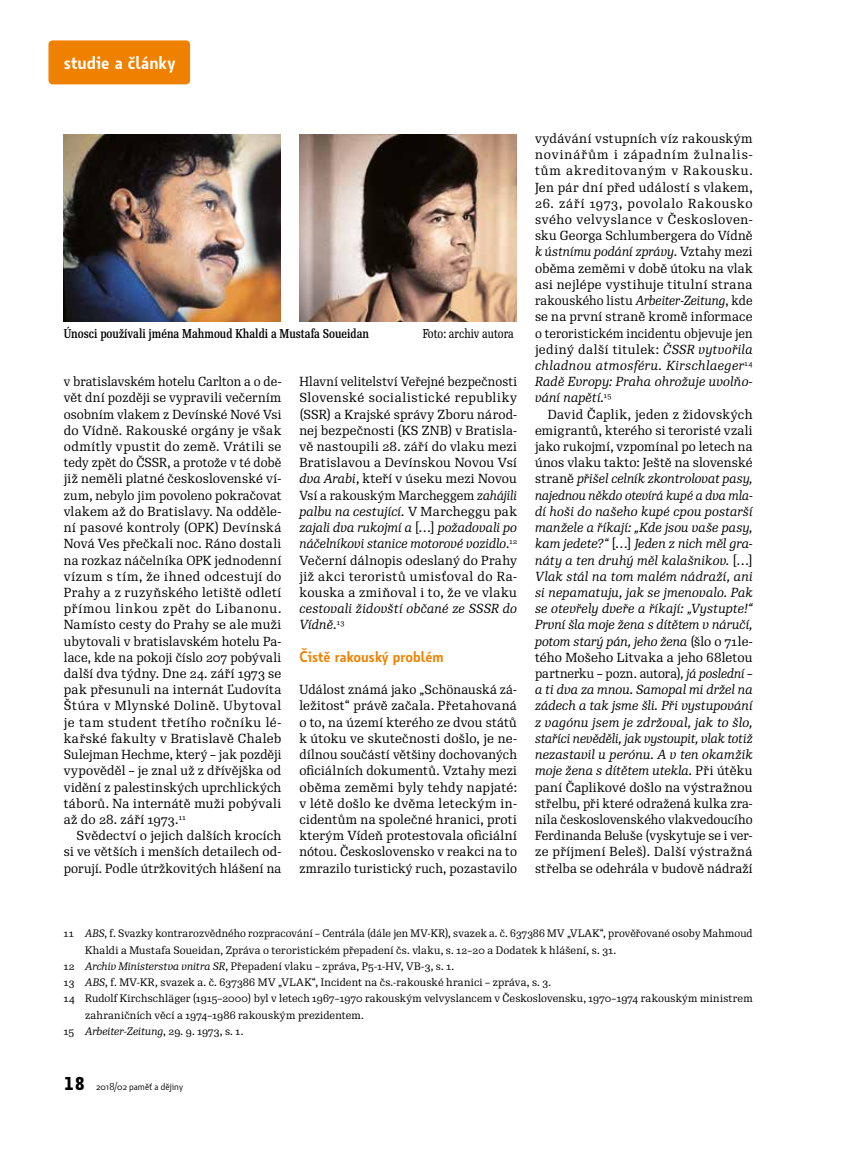
<style>
.page{position:relative;width:859px;height:1149px;background:#fff}
.page>*{position:absolute;margin:0;border:0;box-sizing:border-box;transform-origin:0 0}
.t1{font:600 18px "Botanika Std";letter-spacing:.005em;color:#fff}
.t2{font:600 15px "Botanika Std";color:#f08100}
.t3{font:12.75px/16.2px "Re Public Std";letter-spacing:.025em;color:#000;text-align:justify}
.t4{font:italic 12.75px/16.2px "Re Public Std";letter-spacing:.01em;color:#000}
.t5{font:12.75px/16.2px "Re Public Std";letter-spacing:.025em;color:#000;text-align:justify;scale:.96 1}
.t6{font:12.75px/16.2px "Re Public Std";letter-spacing:.025em;color:#000;text-align:justify;scale:.95 1}
.t7{font:500 12.45px "Re Public Std Cond";color:#000}
.t8{font:12.45px "Re Public Std Cond";color:#000}
.t9{font:10.5px "Re Public Std";letter-spacing:.015em;color:#000}
.t10{font:9.75px "Botanika Std";color:#000}
.s1{font-style:italic}
.s2{font-style:normal}
.s3{font-family:"Botanika Mono";font-weight:700;font-size:18px}
</style>
<div class="page">
<div style="left:48px;top:40px;width:142px;height:44px;background:#f08100;border-radius:4px"></div>
<img style="left:64px;top:135px;width:217px;height:186px">
<img style="left:300px;top:135px;width:217px;height:186px">
<h1 class="t1" style="left:64px;top:50px;width:113px">studie a články</h1>
<p class="t7" style="left:64px;top:325px;width:307px">Únosci používali jména Mahmoud Khaldi a Mustafa Soueidan</p>
<p class="t8" style="left:423px;top:325px;width:93px">Foto: archiv autora</p>
<p class="t5" style="left:64px;top:373px;width:228px">v bratislavském hotelu Carlton a o de&shy;vět dní později se vypravili večerním osobním vlakem z Devínské Nové Vsi do Vídně. Rakouské orgány je však odmítly vpustit do země. Vrátili se tedy zpět do ČSSR, a protože v té době již neměli platné československé ví&shy;zum, nebylo jim povoleno pokračovat vlakem až do Bratislavy. Na odděle&shy;ní pasové kontroly (OPK) Devínská Nová Ves přečkali noc. Ráno dostali na rozkaz náčelníka OPK jednodenní vízum s tím, že ihned odcestují do Prahy a z ruzyňského letiště odletí přímou linkou zpět do Libanonu.<br>Namísto cesty do Prahy se ale muži ubytovali v bratislavském hotelu Pa&shy;lace, kde na pokoji číslo 207 pobývali další dva týdny. Dne 24. září 1973 se pak přesunuli na internát Ľudovíta Štúra v Mlynské Dolině. Ubytoval je tam student třetího ročníku lé&shy;kařské fakulty v Bratislavě Chaleb Sulejman Hechme, který – jak později vypověděl – je znal už z dřívějška od vidění z palestinských uprchlických táborů. Na internátě muži pobývali až do 28. září 1973.<sup>11</sup></p>
<p class="t3" style="left:64px;top:827px;width:219px;text-indent:13px">Svědectví o jejich dalších krocích si ve větších i menších detailech od&shy;porují. Podle útržkovitých hlášení na</p>
<p class="t6" style="left:299px;top:373px;width:231px">Hlavní velitelství Veřejné bezpečnosti Slovenské socialistické republiky (SSR) a Krajské správy Zboru národ&shy;nej bezpečnosti (KS ZNB) v Bratisla&shy;vě nastoupili 28. září do vlaku mezi Bratislavou a Devínskou Novou Vsí <span class="s1">dva Arabi</span>, kteří v úseku mezi Novou Vsí a rakouským Marcheggem <span class="s1">zahájili palbu na cestující.</span> V Marcheggu pak <span class="s1">zajali dva rukojmí a</span> […] <span class="s1">požadovali po náčelníkovi stanice motorové vozidlo</span>.<sup>12<br></sup>Večerní dálnopis odeslaný do Prahy již akci teroristů umisťoval do Ra&shy;kouska a zmiňoval i to, že ve vlaku</p>
<p class="t4" style="left:299px;top:600px;width:219px">cestovali židovští občané ze SSSR do<br>Vídně<span class="s2">.</span><sup>13</sup></p>
<p class="t2" style="left:299px;top:646px;width:146px">Čistě rakouský problém</p>
<p class="t3" style="left:299px;top:681px;width:219px">Událost známá jako „Schönauská zá&shy;ležitost“ právě začala. Přetahovaná o to, na území kterého ze dvou států k útoku ve skutečnosti došlo, je ne&shy;dílnou součástí většiny dochovaných oficiálních dokumentů. Vztahy mezi oběma zeměmi byly tehdy napjaté: v létě došlo ke dvěma leteckým in&shy;cidentům na společné hranici, proti kterým Vídeň protestovala oficiální nótou. Československo v reakci na to zmrazilo turistický ruch, pozastavilo</p>
<p class="t3" style="left:535px;top:130px;width:219px">vydávání vstupních víz rakouským novinářům i západním žulnalis&shy;tům akreditovaným v Rakousku.<br>Jen pár dní před událostí s vlakem,</p>
<p class="t3" style="left:535px;top:195px;width:219px">26. září 1973, povolalo Rakousko svého velvyslance v Českosloven&shy;sku Georga Schlumbergera do Vídně <span class="s1">k ústnímu podání zprávy</span>. Vztahy mezi oběma zeměmi v době útoku na vlak asi nejlépe vystihuje titulní strana rakouského listu <span class="s1">Arbeiter-Zeitung</span>, kde se na první straně kromě informace o teroristickém incidentu objevuje jen jediný další titulek: <span class="s1">ČSSR vytvořila chladnou atmosféru. Kirschlaeger</span><sup>14<br></sup><span class="s1">Radě Evropy: Praha ohrožuje uvolňo&shy;vání napětí.</span><sup>15</sup></p>
<p class="t4" style="left:535px;top:406px;width:219px;text-align:justify;text-indent:13px"><span class="s2">David Čaplik, jeden z židovských emigrantů, kterého si teroristé vzali jako rukojmí, vzpomínal po letech na únos vlaku takto: Ještě na slovenské straně</span> přišel celník zkontrolovat pasy, najednou někdo otevírá kupé a dva mla&shy;dí hoši do našeho kupé cpou postarší manžele a říkají: „Kde jsou vaše pasy, kam jedete?“ <span class="s2">[…]</span> Jeden z nich měl gra&shy;náty a ten druhý měl kalašnikov. <span class="s2">[…] </span>Vlak stál na tom malém nádraží, ani si nepamatuju, jak se jmenovalo. Pak se otevřely dveře a říkají: „Vystupte!“ První šla moje žena s dítětem v náručí, potom starý pán, jeho žena <span class="s2">(šlo o 71le&shy;tého Mošeho Litvaka a jeho 68letou partnerku – pozn. autora)</span>, já poslední – a ti dva za mnou. Samopal mi držel na zádech a tak jsme šli. Při vystupování z vagónu jsem je zdržoval, jak to šlo, staříci nevěděli, jak vystoupit, vlak totiž nezastavil u perónu. A v ten okamžik moje žena s dítětem utekla. <span class="s2">Při útěku paní Čaplikové došlo na výstražnou střelbu, při které odražená kulka zra&shy;nila československého vlakvedoucího Ferdinanda Beluše (vyskytuje se i ver&shy;ze příjmení Beleš). Další výstražná střelba se odehrála v budově nádraží</span></p>
<p class="t9" style="left:64px;top:926px;width:690px">11 <span class="s1">ABS</span>, f. Svazky kontrarozvědného rozpracování – Centrála (dále jen MV-KR), svazek a. č. 637386 MV „VLAK“, prověřované osoby Mahmoud</p>
<p class="t9" style="left:85px;top:942px;width:533px">Khaldi a Mustafa Soueidan, Zpráva o teroristickém přepadení čs. vlaku, s. 12–20 a Dodatek k hlášení, s. 31.</p>
<p class="t9" style="left:64px;top:959px;width:392px">12 <span class="s1">Archiv Ministerstva vnitra SR</span>, Přepadení vlaku – zpráva, P5-1-HV, VB-3, s. 1.</p>
<p class="t9" style="left:64px;top:975px;width:489px">13 <span class="s1">ABS</span>, f. MV-KR, svazek a. č. 637386 MV „VLAK“, Incident na čs.-rakouské hranici – zpráva, s. 3.</p>
<p class="t9" style="left:64px;top:991px;width:690px">14 Rudolf Kirchschläger (1915–2000) byl v letech 1967–1970 rakouským velvyslancem v Československu, 1970–1974 rakouským ministrem</p>
<p class="t9" style="left:85px;top:1007px;width:280px">zahraničních věcí a 1974–1986 rakouským prezidentem.</p>
<p class="t9" style="left:64px;top:1023px;width:181px">15 <span class="s1">Arbeiter-Zeitung</span>, 29. 9. 1973, s. 1.</p>
<p class="t10" style="left:64px;top:1079px;width:121px"><span class="s3">18</span> 2018/02 paměť a dějiny</p>
</div>
